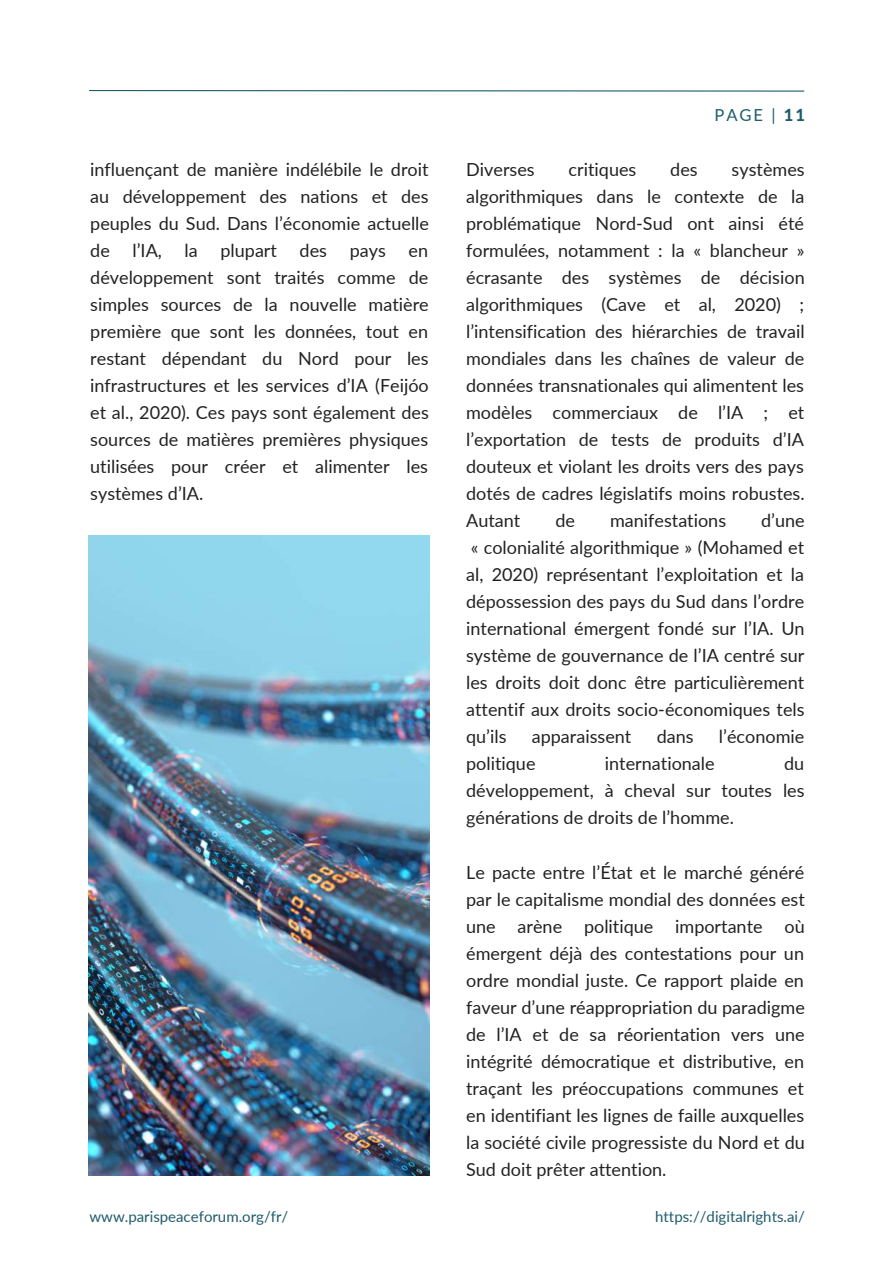
<style>
.page{position:relative;width:894px;height:1264px;background:#fff}
.page>*{position:absolute;margin:0;border:0;box-sizing:border-box;transform-origin:0 0}
.t1{font:18px/27px "Lato";color:#222;text-align:justify}
.t2{font:16.5px "Lato";color:#1f5c6c}
.t3{font:15px "Lato";color:#1f5c6c}
.s1{font-weight:800}
</style>
<div class="page">
<svg style="left:89px;top:90px;width:715px;height:2px"></svg>
<img style="left:89px;top:535px;width:340px;height:640px">
<p class="t1" style="left:90px;top:155px;width:340px">influençant de manière indélébile le droit au développement des nations et des peuples du Sud. Dans l’économie actuelle de</p>
<p class="t1" style="left:132px;top:236px;width:31px">l’IA,</p>
<p class="t1" style="left:184px;top:236px;width:15px">la</p>
<p class="t1" style="left:220px;top:236px;width:58px">plupart</p>
<p class="t1" style="left:299px;top:236px;width:29px">des</p>
<p class="t1" style="left:349px;top:236px;width:38px">pays</p>
<p class="t1" style="left:90px;top:236px;width:340px;text-indent:318px">en développement sont traités comme de simples sources de la nouvelle matière première que sont les données, tout en restant dépendant du Nord pour les infrastructures et les services d’IA (Feijóo et al., 2020). Ces pays sont également des sources de matières premières physiques utilisées pour créer et alimenter les systèmes d’IA.</p>
<p class="t2" style="left:714px;top:105px;width:92px">PAGE | <span class="s1">11</span></p>
<p class="t1" style="left:466px;top:155px;width:70px">Diverses</p>
<p class="t1" style="left:568px;top:155px;width:69px">critiques</p>
<p class="t1" style="left:670px;top:155px;width:29px">des</p>
<p class="t1" style="left:466px;top:155px;width:340px;text-indent:265px">systèmes algorithmiques dans le contexte de la problématique Nord-Sud ont ainsi été formulées, notamment : la « blancheur » écrasante des systèmes de décision algorithmiques (Cave et al, 2020) ; l’intensification des hiérarchies de travail mondiales dans les chaînes de valeur de données transnationales qui alimentent les modèles commerciaux de l’IA ; et l’exportation de tests de produits d’IA douteux et violant les droits vers des pays dotés de cadres législatifs moins robustes.<br>Autant</p>
<p class="t1" style="left:466px;top:506px;width:340px;text-indent:295px">d’une « colonialité algorithmique » (Mohamed et al, 2020) représentant l’exploitation et la dépossession des pays du Sud dans l’ordre international émergent fondé sur l’IA. Un système de gouvernance de l’IA centré sur les droits doit donc être particulièrement attentif aux droits socio-économiques tels qu’ils</p>
<p class="t1" style="left:555px;top:506px;width:21px">de</p>
<p class="t1" style="left:610px;top:506px;width:118px">manifestations</p>
<p class="t1" style="left:531px;top:723px;width:101px">apparaissent</p>
<p class="t1" style="left:656px;top:723px;width:38px">dans</p>
<p class="t1" style="left:718px;top:723px;width:87px">l’économie</p>
<p class="t1" style="left:466px;top:750px;width:71px">politique</p>
<p class="t1" style="left:604px;top:750px;width:111px">internationale</p>
<p class="t1" style="left:466px;top:750px;width:340px;text-indent:318px">du développement, à cheval sur toutes les générations de droits de l’homme.</p>
<p class="t1" style="left:466px;top:858px;width:340px">Le pacte entre l’État et le marché généré par le capitalisme mondial des données est une arène politique importante où émergent déjà des contestations pour un ordre mondial juste. Ce rapport plaide en faveur d’une réappropriation du paradigme de l’IA et de sa réorientation vers une intégrité démocratique et distributive, en traçant les préoccupations communes et en identifiant les lignes de faille auxquelles la société civile progressiste du Nord et du Sud doit prêter attention.</p>
<p class="t3" style="left:89px;top:1206px;width:200px">www.parispeaceforum.org/fr/</p>
<p class="t3" style="left:655px;top:1206px;width:151px">https://digitalrights.ai/</p>
</div>
